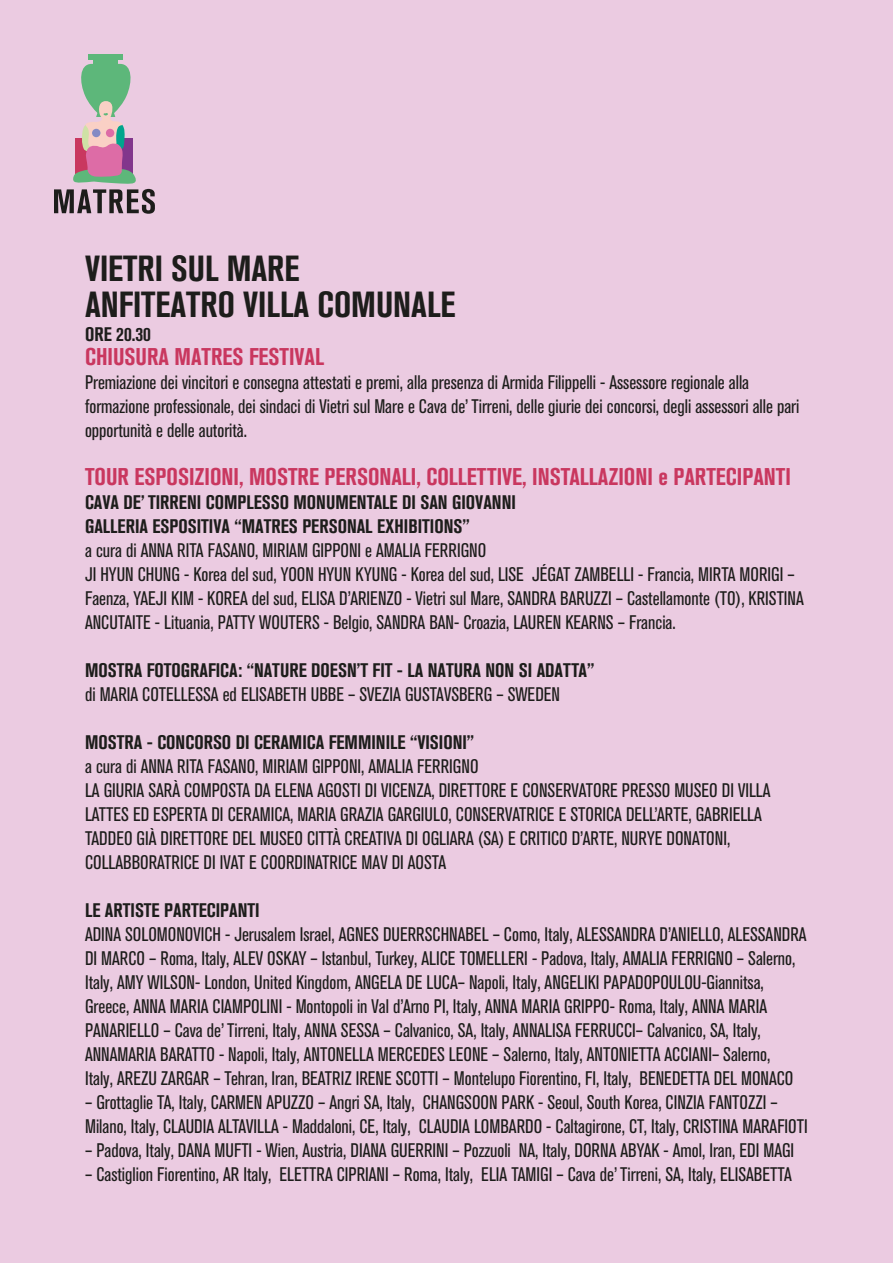
<style>
.page{position:relative;width:893px;height:1263px;background:#ebcbe1}
.page>*{position:absolute;margin:0;border:0;box-sizing:border-box;transform-origin:0 0}
.t1{font:700 condensed 36px/36px "Akzidenz Grotesk BQ";color:#1d1d1b}
.t2{font:700 condensed 24px "Akzidenz Grotesk BQ";color:#c9375f}
.t3{font:condensed 19.5px/24px "Akzidenz Grotesk BQ";color:#1d1d1b}
.t4{font:700 condensed 19.5px/24px "Akzidenz Grotesk BQ";color:#1d1d1b}
</style>
<div class="page">
<div style="left:93px;top:58px;width:25px;height:7px;background:#5db77a"></div>
<div style="left:88px;top:54px;width:35px;height:5px;background:#5db77a"></div>
<svg style="left:54px;top:64px;width:101px;height:150px"></svg>
<h1 class="t1" style="left:85px;top:250px;width:372px">VIETRI SUL MARE<br>ANFITEATRO VILLA COMUNALE</h1>
<p class="t4" style="left:85px;top:322px;width:67px">ORE 20.30</p>
<p class="t2" style="left:85px;top:342px;width:240px">CHIUSURA MATRES FESTIVAL</p>
<p class="t3" style="left:85px;top:370px;width:716px">Premiazione dei vincitori e consegna attestati e premi, alla presenza di Armida Filippelli - Assessore regionale alla formazione professionale, dei sindaci di Vietri sul Mare e Cava de’ Tirreni, delle giurie dei concorsi, degli assessori alle pari opportunità e delle autorità.</p>
<p class="t2" style="left:85px;top:462px;width:707px">TOUR ESPOSIZIONI, MOSTRE PERSONALI, COLLETTIVE, INSTALLAZIONI e PARTECIPANTI</p>
<p class="t4" style="left:85px;top:490px;width:432px">CAVA DE’ TIRRENI COMPLESSO MONUMENTALE DI SAN GIOVANNI<br>GALLERIA ESPOSITIVA “MATRES PERSONAL EXHIBITIONS”</p>
<p class="t3" style="left:85px;top:538px;width:720px">a cura di ANNA RITA FASANO, MIRIAM GIPPONI e AMALIA FERRIGNO<br>JI HYUN CHUNG - Korea del sud, YOON HYUN KYUNG - Korea del sud, LISE JÉGAT ZAMBELLI - Francia, MIRTA MORIGI – Faenza, YAEJI KIM - KOREA del sud, ELISA D’ARIENZO - Vietri sul Mare, SANDRA BARUZZI – Castellamonte (TO), KRISTINA ANCUTAITE - Lituania, PATTY WOUTERS - Belgio, SANDRA BAN- Croazia, LAUREN KEARNS – Francia.</p>
<p class="t4" style="left:85px;top:658px;width:511px">MOSTRA FOTOGRAFICA: “NATURE DOESN’T FIT - LA NATURA NON SI ADATTA”</p>
<p class="t3" style="left:85px;top:682px;width:477px">di MARIA COTELLESSA ed ELISABETH UBBE – SVEZIA GUSTAVSBERG – SWEDEN</p>
<p class="t4" style="left:85px;top:730px;width:391px">MOSTRA - CONCORSO DI CERAMICA FEMMINILE “VISIONI”</p>
<p class="t3" style="left:85px;top:754px;width:687px">a cura di ANNA RITA FASANO, MIRIAM GIPPONI, AMALIA FERRIGNO<br>LA GIURIA SARÀ COMPOSTA DA ELENA AGOSTI DI VICENZA, DIRETTORE E CONSERVATORE PRESSO MUSEO DI VILLA LATTES ED ESPERTA DI CERAMICA, MARIA GRAZIA GARGIULO, CONSERVATRICE E STORICA DELL’ARTE, GABRIELLA TADDEO GIÀ DIRETTORE DEL MUSEO CITTÀ CREATIVA DI OGLIARA (SA) E CRITICO D’ARTE, NURYE DONATONI, COLLABBORATRICE DI IVAT E COORDINATRICE MAV DI AOSTA</p>
<p class="t4" style="left:85px;top:898px;width:176px">LE ARTISTE PARTECIPANTI</p>
<p class="t3" style="left:85px;top:922px;width:723px">ADINA SOLOMONOVICH - Jerusalem Israel, AGNES DUERRSCHNABEL – Como, Italy, ALESSANDRA D’ANIELLO, ALESSANDRA DI MARCO – Roma, Italy, ALEV OSKAY – Istanbul, Turkey, ALICE TOMELLERI - Padova, Italy, AMALIA FERRIGNO – Salerno, Italy, AMY WILSON- London, United Kingdom, ANGELA DE LUCA– Napoli, Italy, ANGELIKI PAPADOPOULOU-Giannitsa, Greece, ANNA MARIA CIAMPOLINI - Montopoli in Val d’Arno PI, Italy, ANNA MARIA GRIPPO- Roma, Italy, ANNA MARIA PANARIELLO – Cava de’ Tirreni, Italy, ANNA SESSA – Calvanico, SA, Italy, ANNALISA FERRUCCI– Calvanico, SA, Italy, ANNAMARIA BARATTO - Napoli, Italy, ANTONELLA MERCEDES LEONE – Salerno, Italy, ANTONIETTA ACCIANI– Salerno,<br>Italy, AREZU ZARGAR – Tehran, Iran, BEATRIZ IRENE SCOTTI – Montelupo Fiorentino, FI, Italy, BENEDETTA DEL MONACO</p>
<p class="t3" style="left:85px;top:1090px;width:724px">– Grottaglie TA, Italy, CARMEN APUZZO – Angri SA, Italy, CHANGSOON PARK - Seoul, South Korea, CINZIA FANTOZZI –<br>Milano, Italy, CLAUDIA ALTAVILLA - Maddaloni, CE, Italy, CLAUDIA LOMBARDO - Caltagirone, CT, Italy, CRISTINA MARAFIOTI</p>
<p class="t3" style="left:85px;top:1138px;width:711px">– Padova, Italy, DANA MUFTI - Wien, Austria, DIANA GUERRINI – Pozzuoli NA, Italy, DORNA ABYAK - Amol, Iran, EDI MAGI</p>
<p class="t3" style="left:85px;top:1162px;width:708px">– Castiglion Fiorentino, AR Italy, ELETTRA CIPRIANI – Roma, Italy, ELIA TAMIGI – Cava de’ Tirreni, SA, Italy, ELISABETTA</p>
</div>
